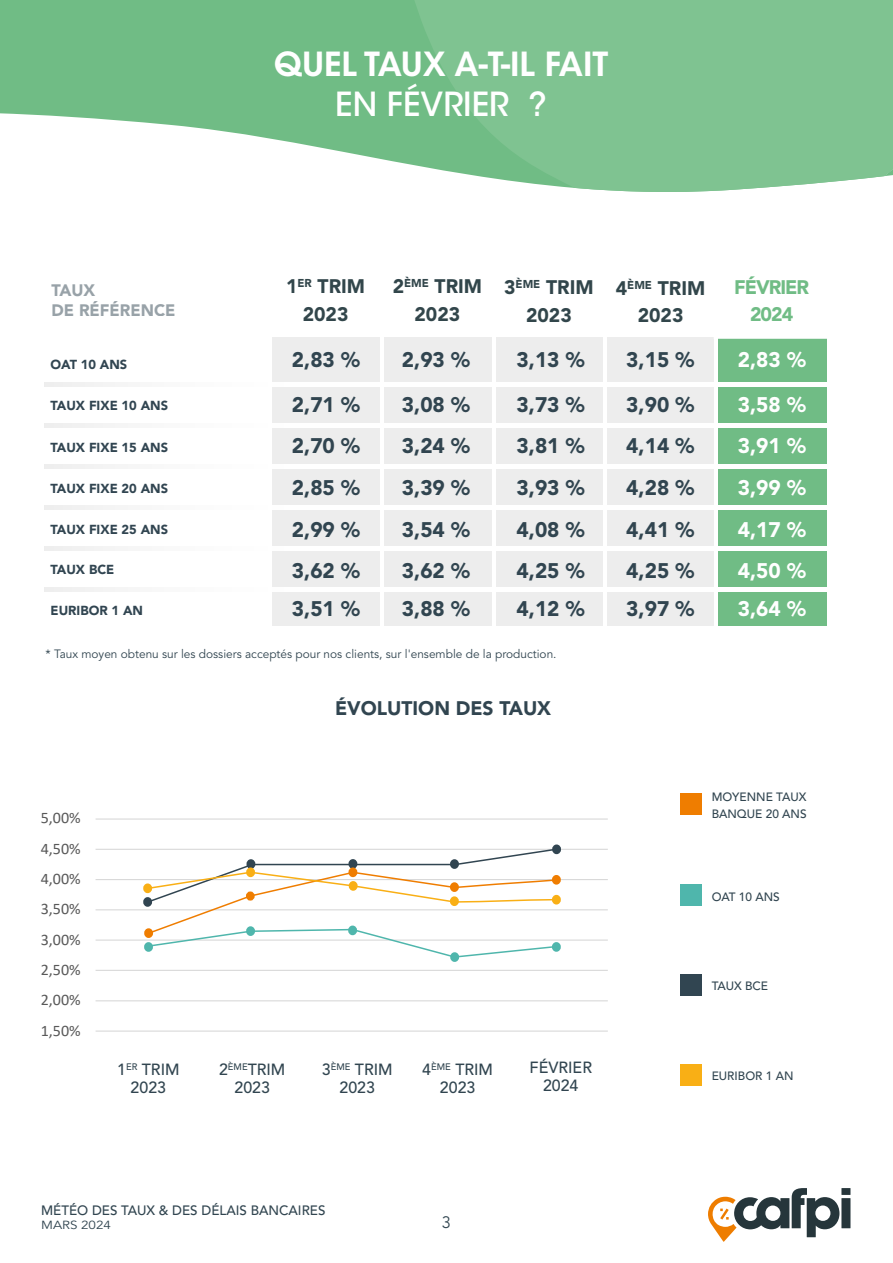
<style>
.page{position:relative;width:893px;height:1263px;background:#fff}
.page>*{position:absolute;margin:0;border:0;box-sizing:border-box;transform-origin:0 0}
.t1{font:600 33px "ITC Avant Garde Std";color:#fff}
.t2{font:500 33px "ITC Avant Garde Std";color:#fff}
.t3{font:900 21px/41.4px "Avenir LT Pro";color:#314550}
.t4{font:900 21px/41.4px "Avenir LT Pro";color:#fff}
.t5{font:900 19.5px/27.3px "Avenir LT Pro";color:#32464b;text-align:center}
.t6{font:900 19.5px "Avenir LT Pro";color:#314550}
.t7{font:900 19.5px/27.3px "Avenir LT Pro";letter-spacing:-.05em;color:#70bc85;text-align:center}
.t8{font:900 16.5px/19.8px "Avenir LT Pro";color:#98a2a8}
.t9{font:16.5px "Avenir LT Pro";color:#314550}
.t10{font:500 16.05px/17.9px "Avenir LT Pro";color:#314550;text-align:center}
.t11{font:16.05px "Calibri";color:#595959}
.t12{font:500 13.5px "Avenir LT Pro";color:#314550}
.t13{font:900 13.05px "Avenir LT Pro";color:#314551}
.t14{font:12px "Avenir LT Pro";color:#314550}
.t15{font:500 12px/16.5px "Avenir LT Pro";color:#314550}
.t16{font:11.7px "Avenir LT Pro";color:#314550;scale:1.14 1}
</style>
<div class="page">
<div style="left:268px;top:337px;width:558px;height:288px;background:#ededed"></div>
<div style="left:718px;top:277px;width:109px;height:348px;background:#70bc85"></div>
<svg style="left:44px;top:383px;width:783px;height:3px"></svg>
<svg style="left:44px;top:424px;width:783px;height:3px"></svg>
<svg style="left:44px;top:547px;width:783px;height:3px"></svg>
<svg style="left:44px;top:465px;width:783px;height:3px"></svg>
<svg style="left:44px;top:506px;width:783px;height:3px"></svg>
<svg style="left:44px;top:588px;width:783px;height:3px"></svg>
<hr style="left:380px;top:267px;width:4px;height:364px;background:#fff">
<hr style="left:492px;top:267px;width:4px;height:364px;background:#fff">
<hr style="left:603px;top:267px;width:4px;height:364px;background:#fff">
<hr style="left:268px;top:266px;width:3px;height:365px;background:#fff">
<div style="left:716px;top:260px;width:113px;height:76px;background:#fff"></div>
<div style="left:714px;top:258px;width:118px;height:81px;border:4px solid #fff"></div>
<hr style="left:714px;top:272px;width:4px;height:365px;background:#fff">
<div style="left:680px;top:974px;width:22px;height:22px;background:#314551"></div>
<div style="left:680px;top:1064px;width:22px;height:21px;background:#f9af15"></div>
<div style="left:680px;top:885px;width:22px;height:21px;background:#4fb6ac"></div>
<div style="left:680px;top:794px;width:22px;height:21px;background:#ef7d00"></div>
<svg style="left:708px;top:1188px;width:142px;height:54px"></svg>
<svg style="left:0;top:0;width:414px;height:165px;fill:#70bc85"></svg>
<svg style="left:414px;top:0;width:479px;height:192px;background:#82c494"></svg>
<hr style="left:96px;top:818px;width:512px;height:2px;background:#d9d9d9">
<hr style="left:96px;top:849px;width:512px;height:1px;background:#d9d9d9">
<hr style="left:96px;top:879px;width:512px;height:1px;background:#d9d9d9">
<hr style="left:96px;top:909px;width:512px;height:1px;background:#d9d9d9">
<hr style="left:96px;top:939px;width:512px;height:2px;background:#d9d9d9">
<hr style="left:96px;top:970px;width:512px;height:1px;background:#d9d9d9">
<hr style="left:96px;top:1000px;width:512px;height:1px;background:#d9d9d9">
<hr style="left:96px;top:1030px;width:512px;height:2px;background:#d9d9d9">
<div style="left:143px;top:897px;width:9px;height:10px;border:4px solid #314551;border-radius:50%"></div>
<div style="left:552px;top:844px;width:9px;height:10px;border:4px solid #314551;border-radius:50%"></div>
<div style="left:144px;top:942px;width:9px;height:10px;border:4px solid #4fb6ac;border-radius:50%"></div>
<div style="left:450px;top:952px;width:9px;height:10px;border:4px solid #4fb6ac;border-radius:50%"></div>
<div style="left:552px;top:942px;width:9px;height:10px;border:4px solid #4fb6ac;border-radius:50%"></div>
<div style="left:552px;top:895px;width:9px;height:9px;border:4px solid #f9af15;border-radius:50%"></div>
<div style="left:144px;top:928px;width:9px;height:10px;border:4px solid #ef7d00;border-radius:50%"></div>
<div style="left:552px;top:875px;width:9px;height:10px;border:4px solid #ef7d00;border-radius:50%"></div>
<div style="left:143px;top:883px;width:9px;height:10px;border:4px solid #f9af15;border-radius:50%"></div>
<svg style="left:145px;top:847px;width:414px;height:113px"></svg>
<h1 class="t1" style="left:274px;top:43px;width:336px">QUEL TAUX A-T-IL FAIT</h1>
<h1 class="t2" style="left:335px;top:84px;width:213px">EN FÉVRIER ?</h1>
<p class="t8" style="left:52px;top:280px;width:125px">TAUX<br>DE RÉFÉRENCE</p>
<p class="t13" style="left:51px;top:356px;width:78px">OAT 10 ANS</p>
<p class="t13" style="left:51px;top:397px;width:119px">TAUX FIXE 10 ANS</p>
<p class="t13" style="left:51px;top:439px;width:119px">TAUX FIXE 15 ANS</p>
<p class="t13" style="left:51px;top:480px;width:119px">TAUX FIXE 20 ANS</p>
<p class="t13" style="left:51px;top:521px;width:119px">TAUX FIXE 25 ANS</p>
<p class="t13" style="left:51px;top:561px;width:65px">TAUX BCE</p>
<p class="t13" style="left:51px;top:602px;width:94px">EURIBOR 1 AN</p>
<p class="t5" style="left:286px;top:273px;width:81px">1<sup>ER</sup> TRIM<br>2023</p>
<p class="t3" style="left:292px;top:338px;width:70px;line-height:44.5px">2,83 %<br>2,71 %</p>
<p class="t3" style="left:292px;top:425px;width:70px;text-align:justify">2,70 % 2,85 % 2,99 % 3,62 %</p>
<p class="t3" style="left:292px;top:588px;width:70px">3,51 %</p>
<p class="t5" style="left:393px;top:273px;width:91px">2<sup>ÈME</sup> TRIM<br>2023</p>
<p class="t3" style="left:402px;top:338px;width:70px;line-height:44.5px">2,93 %<br>3,08 %</p>
<p class="t3" style="left:402px;top:425px;width:70px;text-align:justify">3,24 % 3,39 % 3,54 % 3,62 %</p>
<p class="t3" style="left:402px;top:588px;width:70px">3,88 %</p>
<p class="t5" style="left:504px;top:274px;width:91px">3<sup>ÈME</sup> TRIM<br>2023</p>
<p class="t3" style="left:517px;top:338px;width:70px;line-height:44.5px">3,13 %<br>3,73 %</p>
<p class="t3" style="left:517px;top:425px;width:70px;text-align:justify">3,81 % 3,93 % 4,08 % 4,25 %</p>
<p class="t3" style="left:517px;top:588px;width:70px">4,12 %</p>
<p class="t14" style="left:46px;top:647px;width:512px">* Taux moyen obtenu sur les dossiers acceptés pour nos clients, sur l'ensemble de la production.</p>
<p class="t6" style="left:335px;top:696px;width:218px">ÉVOLUTION DES TAUX</p>
<p class="t5" style="left:616px;top:275px;width:91px">4<sup>ÈME</sup> TRIM<br>2023</p>
<p class="t3" style="left:626px;top:338px;width:70px;line-height:44.5px">3,15 %<br>3,90 %</p>
<p class="t3" style="left:626px;top:425px;width:70px;text-align:justify">4,14 % 4,28 % 4,41 % 4,25 %</p>
<p class="t3" style="left:626px;top:588px;width:70px">3,97 %</p>
<p class="t7" style="left:734px;top:274px;width:77px">FÉVRIER<br>2024</p>
<p class="t4" style="left:738px;top:338px;width:70px;line-height:44.5px">2,83 %<br>3,58 %</p>
<p class="t4" style="left:738px;top:425px;width:70px;text-align:justify">3,91 % 3,99 % 4,17 % 4,50 %</p>
<p class="t4" style="left:738px;top:588px;width:70px">3,64 %</p>
<p class="t11" style="left:41px;top:807px;width:42px">5,00%</p>
<p class="t11" style="left:41px;top:837px;width:42px">4,50%</p>
<p class="t11" style="left:41px;top:868px;width:42px">4,00%</p>
<p class="t11" style="left:41px;top:898px;width:42px">3,50%</p>
<p class="t11" style="left:41px;top:928px;width:42px">3,00%</p>
<p class="t11" style="left:41px;top:958px;width:42px">2,50%</p>
<p class="t11" style="left:41px;top:989px;width:42px">2,00%</p>
<p class="t11" style="left:41px;top:1019px;width:42px">1,50%</p>
<p class="t10" style="left:117px;top:1061px;width:64px">1<sup>ER</sup> TRIM<br>2023</p>
<p class="t10" style="left:529px;top:1059px;width:64px">FÉVRIER<br>2024</p>
<p class="t10" style="left:219px;top:1061px;width:68px">2<sup>ÈME</sup>TRIM<br>2023</p>
<p class="t10" style="left:322px;top:1061px;width:72px">3<sup>ÈME</sup> TRIM<br>2023</p>
<p class="t10" style="left:422px;top:1061px;width:72px">4<sup>ÈME</sup> TRIM<br>2023</p>
<p class="t15" style="left:712px;top:789px;width:97px">MOYENNE TAUX<br>BANQUE 20 ANS</p>
<p class="t15" style="left:712px;top:888px;width:70px">OAT 10 ANS</p>
<p class="t15" style="left:712px;top:978px;width:58px">TAUX BCE</p>
<p class="t15" style="left:712px;top:1067px;width:83px">EURIBOR 1 AN</p>
<p class="t12" style="left:41px;top:1202px;width:286px">MÉTÉO DES TAUX &amp; DES DÉLAIS BANCAIRES</p>
<p class="t16" style="left:41px;top:1218px;width:63px">MARS 2024</p>
<p class="t9" style="left:442px;top:1213px;width:11px">3</p>
</div>
